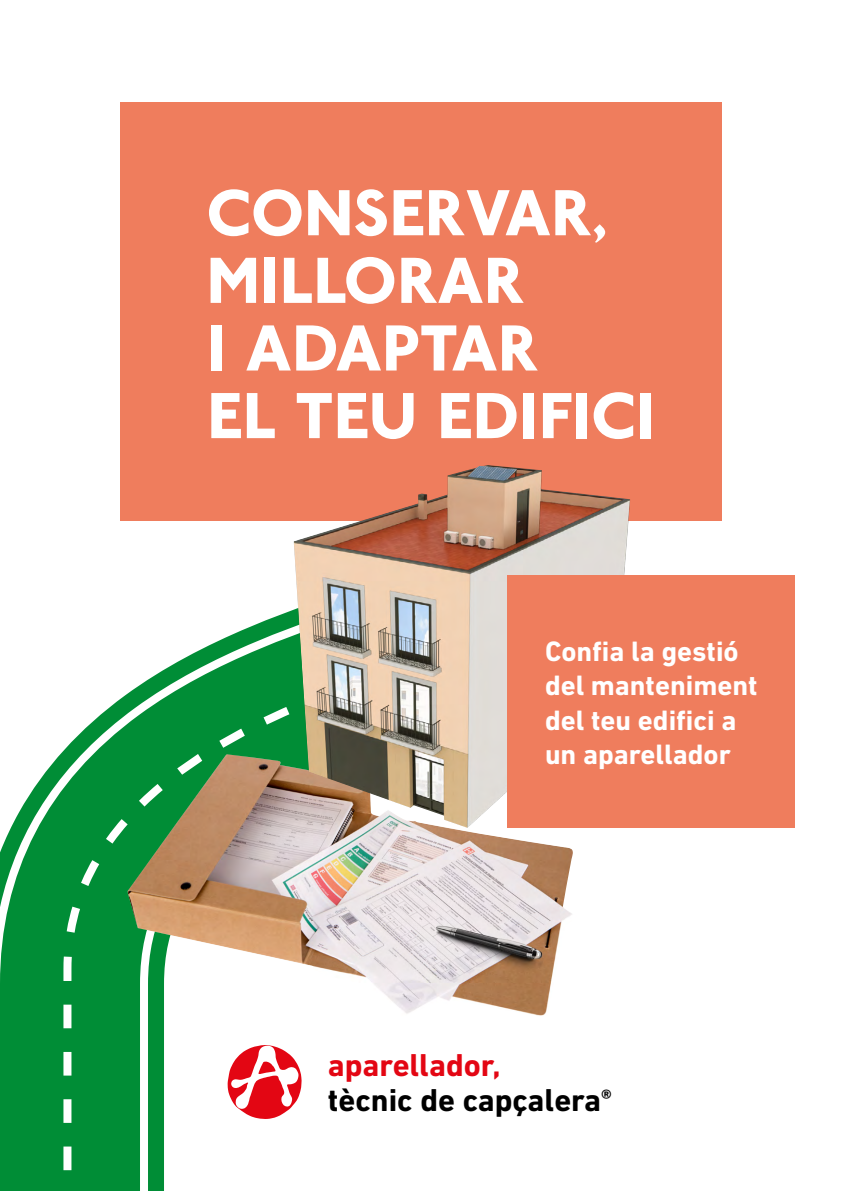
<style>
.page{position:relative;width:842px;height:1191px;background:#fff}
.page>*{position:absolute;margin:0;border:0;box-sizing:border-box;transform-origin:0 0}
.t1{font:67.6px/67.6px "NJ Bold Normal";color:#fff}
.t2{font:700 32.2px/34.8px "DIN Next LT Pro";color:#000}
.t3{font:700 28.4px/34.2px "DIN Next LT Pro";color:#fff}
.s1{color:#e30613}
</style>
<div class="page">
<svg style="left:0;top:609px;width:294px;height:582px;fill:#008d36"></svg>
<div style="left:120px;top:102px;width:601px;height:419px;background:#ef7d5d"></div>
<img style="left:127px;top:754px;width:446px;height:262px">
<svg style="left:228px;top:1045px;width:74px;height:74px"></svg>
<img style="left:294px;top:465px;width:336px;height:362px">
<div style="left:507px;top:575px;width:288px;height:253px;background:#ef7d5d"></div>
<h1 class="t1" style="left:207px;top:178px;width:450px">CONSERVAR,<br>MILLORAR<br>I ADAPTAR<br>EL TEU EDIFICI</h1>
<p class="t3" style="left:545px;top:634px;width:214px">Confia la gestió del manteniment del teu edifici a un aparellador</p>
<p class="t2" style="left:328px;top:1047px;width:285px"><span class="s1">aparellador,<br></span>tècnic de capçalera<sup>®</sup></p>
</div>
